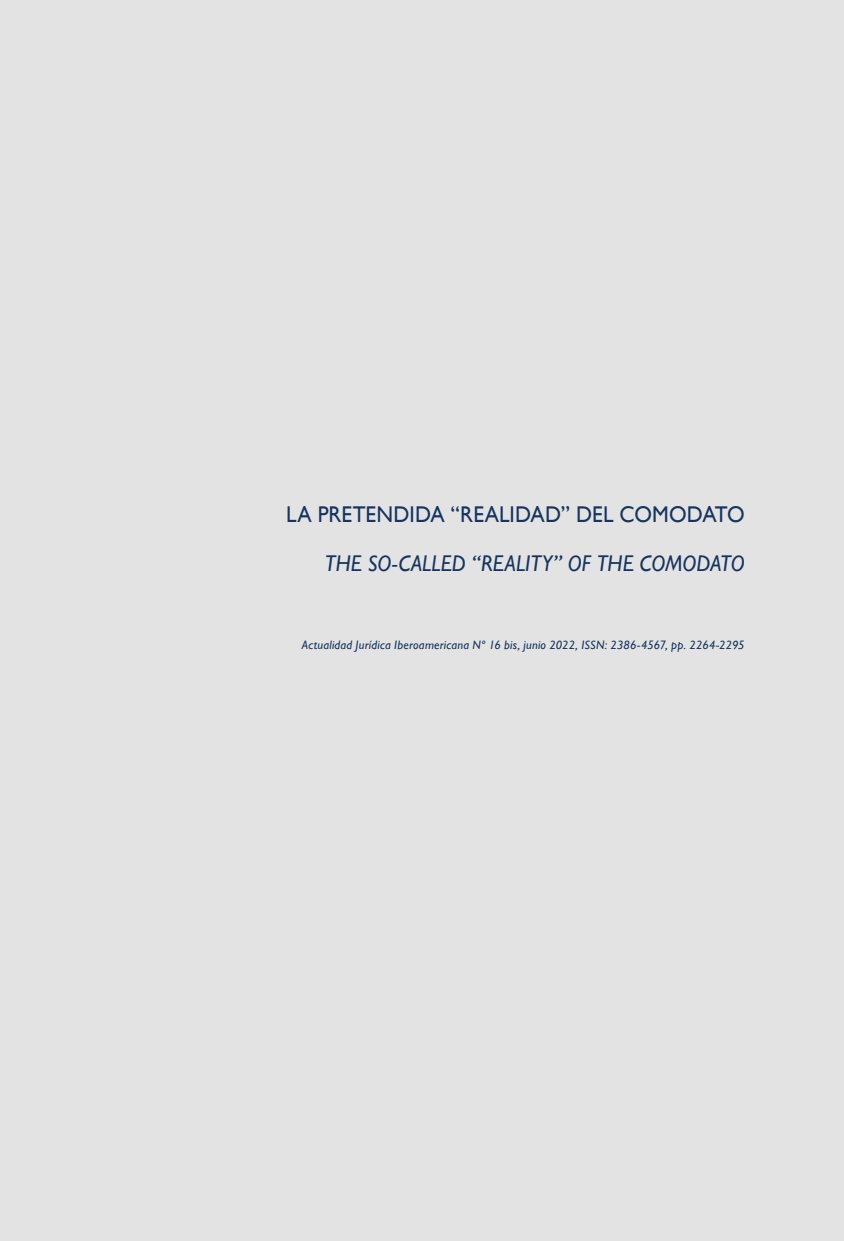
<style>
.page{position:relative;width:844px;height:1241px;background:#fff}
.page>*{position:absolute;margin:0;border:0;box-sizing:border-box;transform-origin:0 0}
.t1{font:italic 22.75px "Gill Sans";letter-spacing:.005em;color:#16345f;scale:.94 1}
.t2{font:22.75px "Gill Sans";letter-spacing:.005em;color:#16345f;scale:.94 1}
.t3{font:italic 12.25px "Gill Sans";letter-spacing:.02em;color:#16345f}
</style>
<div class="page">
<div style="left:0;top:0;width:843px;height:1240px;background:#e3e3e3"></div>
<h1 class="t2" style="left:286px;top:501px;width:489px">LA PRETENDIDA “REALIDAD” DEL COMODATO</h1>
<h1 class="t1" style="left:325px;top:550px;width:448px">THE SO-CALLED “REALITY” OF THE COMODATO</h1>
<p class="t3" style="left:302px;top:638px;width:444px">Actualidad Jurídica Iberoamericana Nº 16 bis, junio 2022, ISSN: 2386-4567, pp. 2264-2295</p>
</div>
